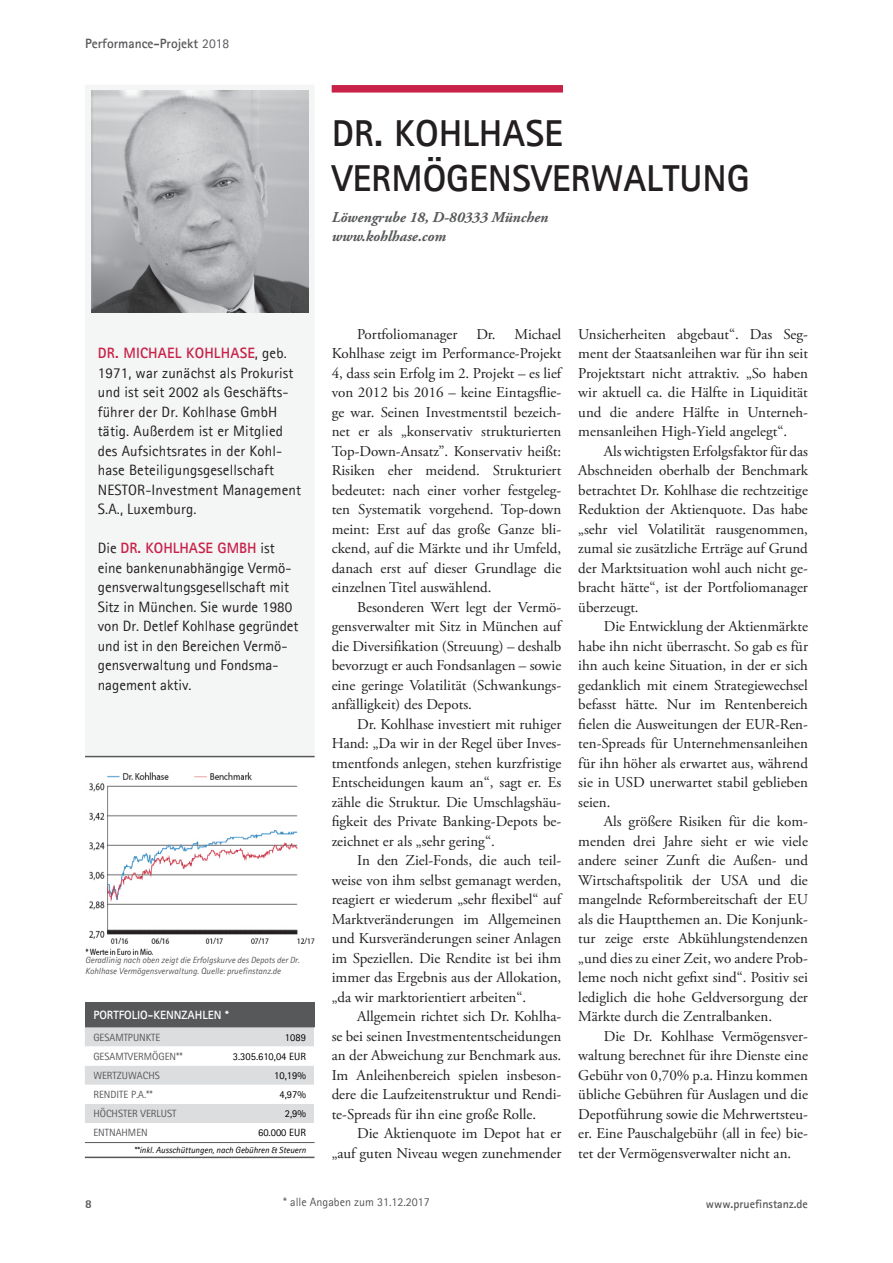
<style>
.page{position:relative;width:893px;height:1263px;background:#fff}
.page>*{position:absolute;margin:0;border:0;box-sizing:border-box;transform-origin:0 0}
.t1{font:700 37.5px/45px "Agfa Rotis Sans Serif";color:#231f20}
.t2{font:15px/19.5px "Adobe Garamond Pro";color:#231f20;text-align:justify}
.t3{font:15px/19.5px "Agfa Rotis Sans Serif";letter-spacing:.01em;color:#231f20}
.t4{font:italic 700 15px/19.5px "Adobe Garamond Pro";color:#57585a}
.t5{font:700 15px "Agfa Rotis Sans Serif";color:#c82249}
.t6{font:700 13.5px "Agfa Rotis Sans Serif";color:#57585a}
.t7{font:12px "Agfa Rotis Sans Serif";color:#57585a}
.t8{font:700 12px "Agfa Rotis Sans Serif";color:#fff}
.t9{font:700 12px "Agfa Rotis Sans Serif";color:#57585a}
.t10{font:800 12px "Agfa Rotis Sans Serif";color:#57585a}
.t11{font:10.5px "Agfa Rotis Sans Serif";color:#57585a}
.t12{font:10.5px "Agfa Rotis Sans Serif";color:#000}
.t13{font:italic 9px/10.8px "Agfa Rotis Sans Serif";color:#57585a}
.t14{font:italic 9px "Agfa Rotis Sans Serif";color:#000}
.s1{font-weight:400}
.s2{font-weight:700;color:#c82249}
.s3{font-weight:400;color:#231f20}
</style>
<div class="page">
<div style="left:85px;top:85px;width:230px;height:671px;background:#f4f5f5"></div>
<hr style="left:85px;top:756px;width:230px;height:1px;background:#57585a">
<img style="left:91px;top:91px;width:217px;height:221px">
<div style="left:85px;top:1002px;width:229px;height:25px;background:#57585a"></div>
<hr style="left:85px;top:1142px;width:230px;height:1px;background:#57585a">
<hr style="left:85px;top:1156px;width:229px;height:2px;background:#57585a">
<svg style="left:85px;top:1027px;width:230px;height:96px"></svg>
<div style="left:332px;top:85px;width:231px;height:8px;background:#c82249"></div>
<img style="left:85px;top:772px;width:230px;height:183px">
<p class="t6" style="left:85px;top:35px;width:146px">PERFORMANCE-PROJEKT <span class="s1">2018</span></p>
<h1 class="t1" style="left:332px;top:110px;width:420px">DR. KOHLHASE<br>VERMÖGENSVERWALTUNG</h1>
<p class="t4" style="left:332px;top:207px;width:218px">Löwengrube 18, D-80333 München www.kohlhase.com</p>
<p class="t3" style="left:98px;top:343px;width:205px"><span class="s2">DR. MICHAEL KOHLHASE</span>, geb.<br>1971, war zunächst als Prokurist und ist seit 2002 als Geschäfts&shy;führer der Dr. Kohlhase GmbH tätig. Außerdem ist er M itglied des Aufsichtsrates in der Kohl&shy;hase Beteiligungsgesellschaft<br>NESTOR-I nvestment Management<br>S.A., Luxemburg.</p>
<p class="t5" style="left:98px;top:538px;width:66px"><span class="s3">Die</span> DR. KOHLH</p>
<p class="t3" style="left:98px;top:538px;width:202px;text-indent:91px"><span class="s2">ASE GMBH</span> ist eine bankenunabhängige Vermö&shy;gensverwaltungsgesellschaft mit<br>Sitz in M ünchen. Sie wurde 1980 von Dr. Detlef Kohlhase gegründet und ist in den Bereichen Vermö&shy;gensverwaltung und Fondsma&shy;nagement aktiv.</p>
<p class="t13" style="left:85px;top:955px;width:216px">Geradlinig nach oben zeigt die Erfolgskurve des Depots der Dr.<br>Kohlhase Vermögensverwaltung. Quelle: pruefinstanz.de</p>
<p class="t8" style="left:93px;top:1007px;width:137px">PORTFOLI O-KENNZAHLEN *</p>
<p class="t11" style="left:93px;top:1031px;width:51px">Gesamtpunkte</p>
<p class="t12" style="left:285px;top:1031px;width:22px">1089</p>
<p class="t11" style="left:93px;top:1050px;width:37px">Gesamtver</p>
<p class="t11" style="left:144px;top:1050px;width:40px">mögen**</p>
<p class="t12" style="left:233px;top:1050px;width:75px">3.305.610,04 EU R</p>
<p class="t11" style="left:93px;top:1069px;width:15px">Wertz</p>
<p class="t11" style="left:122px;top:1069px;width:31px">uwachs</p>
<p class="t12" style="left:274px;top:1069px;width:33px">10,19%</p>
<p class="t11" style="left:93px;top:1088px;width:7px">rend</p>
<p class="t11" style="left:116px;top:1088px;width:38px">ite p.a.**</p>
<p class="t12" style="left:279px;top:1088px;width:28px">4,97%</p>
<p class="t11" style="left:93px;top:1107px;width:25px">Höchster</p>
<p class="t11" style="left:141px;top:1107px;width:31px">Verlust</p>
<p class="t12" style="left:285px;top:1107px;width:23px">2,9%</p>
<p class="t11" style="left:93px;top:1126px;width:12px">Entnah</p>
<p class="t11" style="left:128px;top:1126px;width:13px">men</p>
<p class="t12" style="left:258px;top:1126px;width:49px">60.000 EU R</p>
<p class="t14" style="left:134px;top:1145px;width:174px">**inkl. Ausschüttungen, nach Gebühren &amp; Steuern</p>
<p class="t2" style="left:332px;top:325px;width:231px;text-indent:145px">Dr. Michael Kohlhase zeigt im Performance-Projekt 4, dass sein Erfolg im 2. Projekt – es lief von 2012 bis 2016 – keine Eintagsflie&shy;ge war. Seinen Investmentstil bezeich&shy;net er als „konservativ strukturierten Top-Down-Ansatz”. Konservativ heißt:<br>Risiken eher meidend. Strukturiert bedeutet: nach einer vorher festgeleg&shy;ten Systematik vorgehend. Top-down meint: Erst auf das große Ganze bli&shy;ckend, auf die Märkte und ihr Umfeld, danach erst auf dieser Grundlage die einzelnen Titel auswählend.</p>
<p class="t2" style="left:332px;top:598px;width:231px;text-indent:26px">Besonderen Wert legt der Vermö&shy;gensverwalter mit Sitz in München auf die Diversifikation (Streuung) – deshalb bevorzugt er auch Fondsanlagen – sowie eine geringe Volatilität (Schwankungs&shy;anfälligkeit) des Depots.</p>
<p class="t2" style="left:332px;top:715px;width:231px;text-indent:26px">Dr. Kohlhase investiert mit ruhiger Hand: „Da wir in der Regel über Inves&shy;tmentfonds anlegen, stehen kurzfristige Entscheidungen kaum an“, sagt er. Es zähle die Struktur. Die Umschlagshäu&shy;figkeit des Private Banking-Depots be&shy;zeichnet er als „sehr gering“.</p>
<p class="t2" style="left:332px;top:851px;width:231px;text-indent:26px">In den Ziel-Fonds, die auch teil&shy;weise von ihm selbst gemanagt werden, reagiert er wiederum „sehr flexibel“ auf Marktveränderungen im Allgemeinen und Kursveränderungen seiner Anlagen im Speziellen. Die Rendite ist bei ihm immer das Ergebnis aus der Allokation, „da wir marktorientiert arbeiten“.</p>
<p class="t2" style="left:332px;top:1007px;width:231px;text-indent:26px">Allgemein richtet sich Dr. Kohlha&shy;se bei seinen Investmententscheidungen an der Abweichung zur Benchmark aus.<br>Im Anleihenbereich spielen insbeson&shy;dere die Laufzeitenstruktur und Rendi&shy;te-Spreads für ihn eine große Rolle.</p>
<p class="t2" style="left:332px;top:1124px;width:231px;text-align:right">Die Aktienquote im Depot hat er „auf guten Niveau wegen zunehmender</p>
<p class="t2" style="left:357px;top:325px;width:102px">Portfoliomanager</p>
<p class="t2" style="left:578px;top:325px;width:231px">Unsicherheiten abgebaut“. Das Seg&shy;ment der Staatsanleihen war für ihn seit Projektstart nicht attraktiv. „So haben wir aktuell ca. die Hälfte in Liquidität und die andere Hälfte in Unterneh&shy;mensanleihen High-Yield angelegt“.</p>
<p class="t2" style="left:578px;top:442px;width:231px;text-indent:26px">Als wichtigsten Erfolgsfaktor für das Abschneiden oberhalb der Benchmark betrachtet Dr. Kohlhase die rechtzeitige Reduktion der Aktienquote. Das habe „sehr viel Volatilität rausgenommen, zumal sie zusätzliche Erträge auf Grund der Marktsituation wohl auch nicht ge&shy;bracht hätte“, ist der Portfoliomanager überzeugt.</p>
<p class="t2" style="left:578px;top:617px;width:231px;text-indent:26px">Die Entwicklung der Aktienmärkte habe ihn nicht überrascht. So gab es für ihn auch keine Situation, in der er sich gedanklich mit einem Strategiewechsel befasst hätte. Nur im Rentenbereich fielen die Ausweitungen der EUR-Ren&shy;ten-Spreads für Unternehmensanleihen für ihn höher als erwartet aus, während sie in USD unerwartet stabil geblieben seien.</p>
<p class="t2" style="left:578px;top:812px;width:231px;text-indent:26px">Als größere Risiken für die kom&shy;menden drei Jahre sieht er wie viele andere seiner Zunft die Außen- und Wirtschaftspolitik der USA und die mangelnde Reformbereitschaft der EU als die Hauptthemen an. Die Konjunk&shy;tur zeige erste Abkühlungstendenzen „und dies zu einer Zeit, wo andere Prob&shy;leme noch nicht gefixt sind“. Positiv sei lediglich die hohe Geldversorgung der Märkte durch die Zentralbanken.</p>
<p class="t2" style="left:578px;top:1027px;width:231px;text-indent:26px">Die Dr. Kohlhase Vermögensver&shy;waltung berechnet für ihre Dienste eine Gebühr von 0,70% p.a. Hinzu kommen übliche Gebühren für Auslagen und die Depotführung sowie die Mehrwertsteu&shy;er. Eine Pauschalgebühr (all in fee) bie&shy;tet der Vermögensverwalter nicht an.</p>
<p class="t7" style="left:283px;top:1194px;width:148px">* alle Angaben zum 31.12.2017</p>
<p class="t10" style="left:85px;top:1196px;width:8px">8</p>
<p class="t9" style="left:706px;top:1196px;width:103px">WWW.PRUEFINSTANZ.DE</p>
</div>
